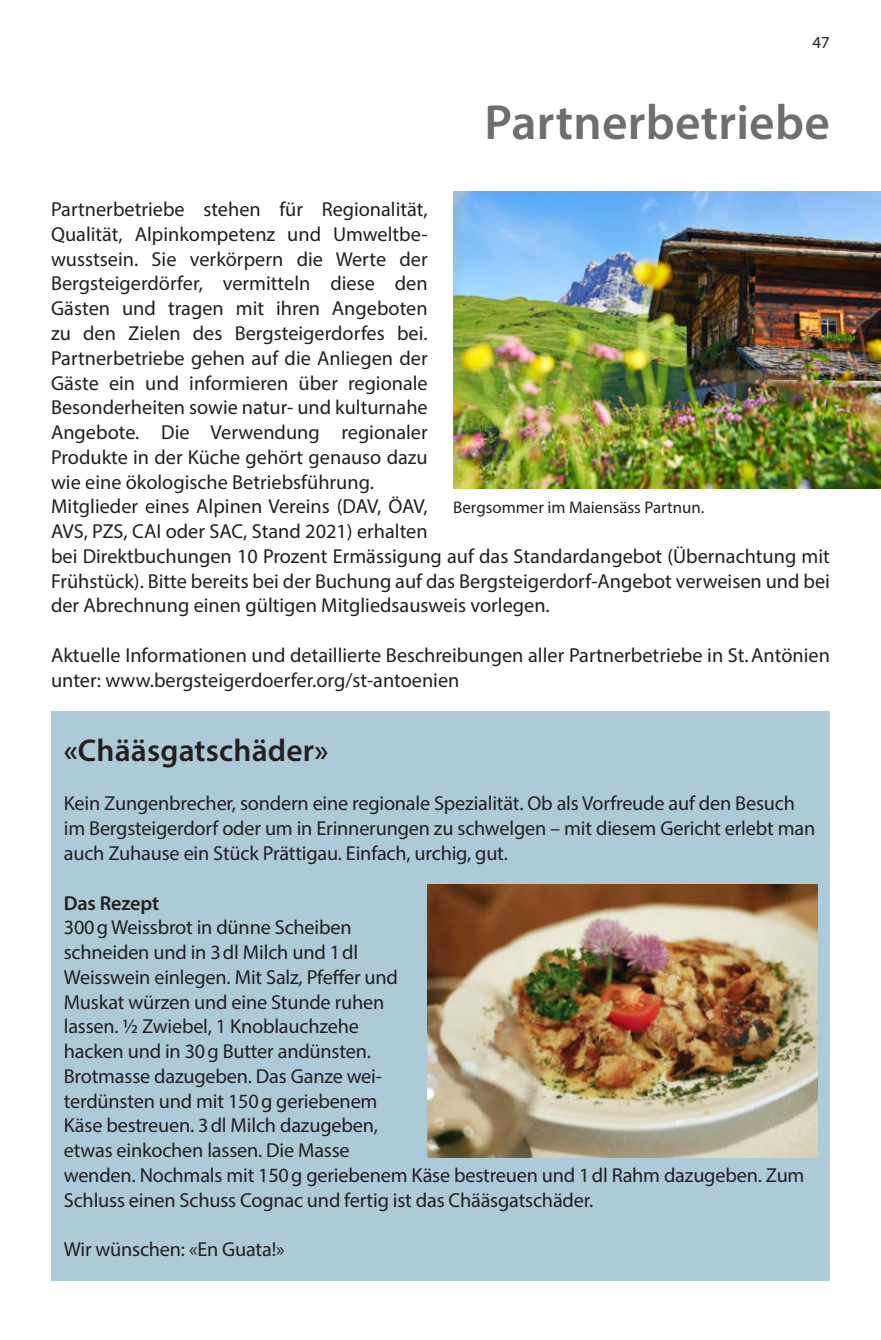
<style>
.page{position:relative;width:881px;height:1340px;background:#fff}
.page>*{position:absolute;margin:0;border:0;box-sizing:border-box;transform-origin:0 0}
.t1{font:600 49.5px "Myriad Pro";letter-spacing:.005em;color:#6d6e71}
.t2{font:600 31.5px "Myriad Pro";letter-spacing:.005em;color:#231f20}
.t3{font:20.25px/24.8px "Myriad Pro";color:#231f20}
.t4{font:600 20.25px "Myriad Pro";letter-spacing:-.01em;color:#231f20}
.t5{font:16.88px "Myriad Pro";color:#231f20}
</style>
<div class="page">
<img style="left:453px;top:191px;width:427px;height:297px">
<div style="left:51px;top:711px;width:778px;height:569px;background:#adcad8"></div>
<img style="left:427px;top:884px;width:389px;height:273px">
<p class="t5" style="left:812px;top:34px;width:19px">47</p>
<h1 class="t1" style="left:484px;top:98px;width:347px">Partnerbetriebe</h1>
<p class="t3" style="left:51px;top:197px;width:780px">Partnerbetriebe stehen für Regionalität,<br>Qualität, Alpinkompetenz und Umweltbe-<br>wusstsein. Sie verkörpern die Werte der<br>Bergsteigerdörfer, vermitteln diese den<br>Gästen und tragen mit ihren Angeboten<br>zu den Zielen des Bergsteigerdorfes bei.<br>Partnerbetriebe gehen auf die Anliegen der<br>Gäste ein und informieren über regionale<br>Besonderheiten sowie natur- und kulturnahe<br>Angebote. Die Verwendung regionaler<br>Produkte in der Küche gehört genauso dazu<br>wie eine ökologische Betriebsführung.<br>Mitglieder eines Alpinen Vereins (DAV, ÖAV,<br>AVS, PZS, CAI oder SAC, Stand 2021) erhalten<br>bei Direktbuchungen 10 Prozent Ermässigung auf das Standardangebot (Übernachtung mit Frühstück). Bitte bereits bei der Buchung auf das Bergsteigerdorf-Angebot verweisen und bei der Abrechnung einen gültigen Mitgliedsausweis vorlegen.</p>
<p class="t3" style="left:51px;top:643px;width:780px">Aktuelle Informationen und detaillierte Beschreibungen aller Partnerbetriebe in St. Antönien unter: www.bergsteigerdoerfer.org/st-antoenien</p>
<p class="t5" style="left:453px;top:499px;width:252px">Bergsommer im Maiensäss Partnun.</p>
<h2 class="t2" style="left:64px;top:734px;width:266px">«Chääsgatschäder»</h2>
<p class="t3" style="left:64px;top:791px;width:752px">Kein Zungenbrecher, sondern eine regionale Spezialität. Ob als Vorfreude auf den Besuch im Bergsteigerdorf oder um in Erinnerungen zu schwelgen – mit diesem Gericht erlebt man auch Zuhause ein Stück Prättigau. Einfach, urchig, gut.</p>
<p class="t4" style="left:64px;top:892px;width:97px">Das Rezept</p>
<p class="t3" style="left:64px;top:915px;width:741px">300 g Weissbrot in dünne Scheiben<br>schneiden und in 3 dl Milch und 1 dl<br>Weisswein einlegen. Mit Salz, Pfeffer und<br>Muskat würzen und eine Stunde ruhen<br>lassen. ½ Zwiebel, 1 Knoblauchzehe<br>hacken und in 30 g Butter andünsten.<br>Brotmasse dazugeben. Das Ganze wei-<br>terdünsten und mit 150 g geriebenem<br>Käse bestreuen. 3 dl Milch dazugeben,<br>etwas einkochen lassen. Die Masse<br>wenden. Nochmals mit 150 g geriebenem Käse bestreuen und 1 dl Rahm dazugeben. Zum Schluss einen Schuss Cognac und fertig ist das Chääsgatschäder.</p>
<p class="t3" style="left:64px;top:1237px;width:222px">Wir wünschen: «En Guata!»</p>
</div>
